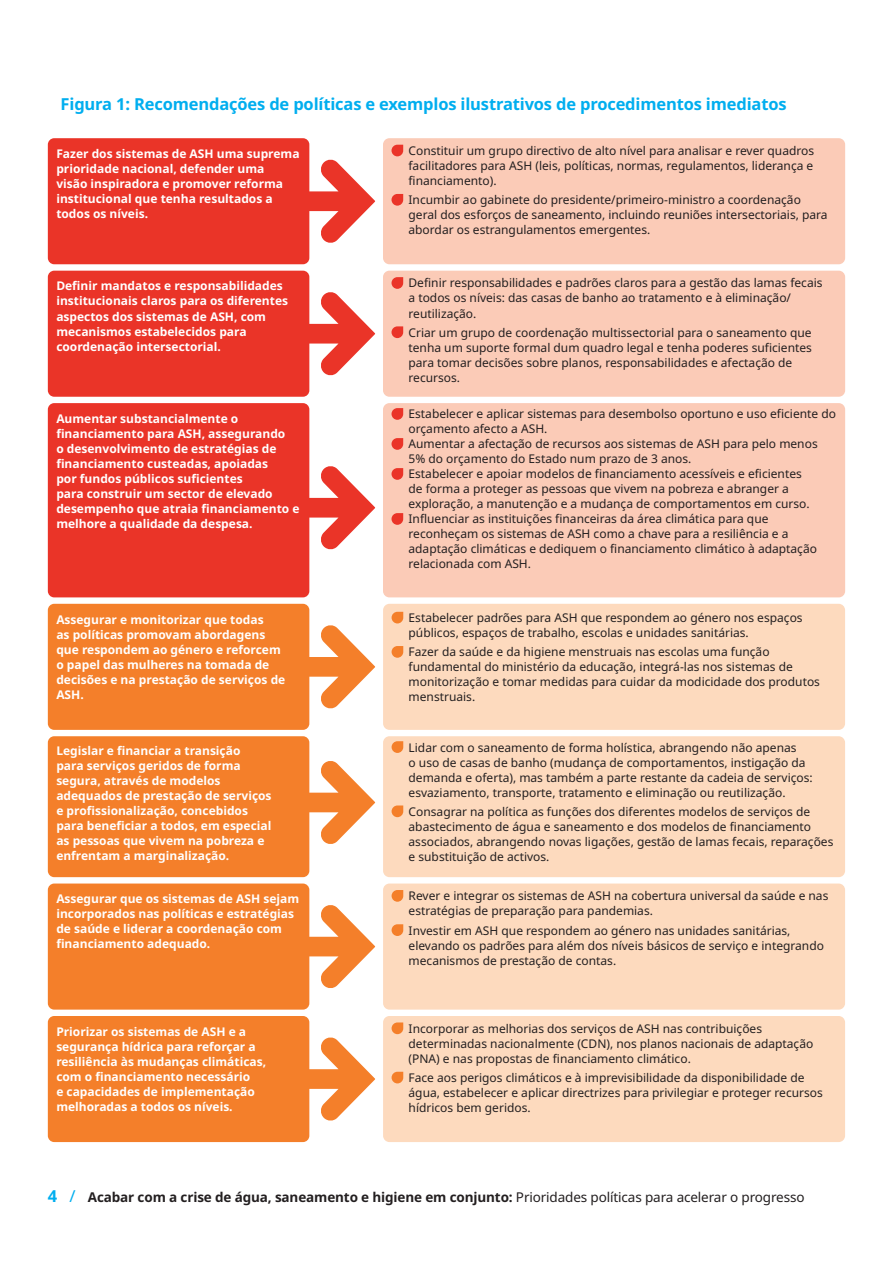
<style>
.page{position:relative;width:893px;height:1263px;background:#fff}
.page>*{position:absolute;margin:0;border:0;box-sizing:border-box;transform-origin:0 0}
.Subhead_12_14{font:700 16.5px "Noto Sans";letter-spacing:-.01em;color:#00aeef}
.t1{font:700 13.5px "Noto Sans";letter-spacing:-.01em;color:#231f20}
.Table_bullets{font:12px/15px "Noto Sans";color:#231f20}
.Body_Copy_11_13_spac{font:700 12px/15px "Noto Sans";color:#fff}
.s1{font-size:16.5px;color:#00aeef}
.s2{font-weight:400;font-size:16.5px;color:#00aeef}
.s3{font-weight:400}
</style>
<div class="page">
<svg style="left:309px;top:159px;width:66px;height:85px"></svg>
<svg style="left:309px;top:291px;width:66px;height:85px"></svg>
<svg style="left:309px;top:465px;width:66px;height:85px"></svg>
<svg style="left:309px;top:624px;width:66px;height:85px"></svg>
<svg style="left:309px;top:760px;width:66px;height:85px"></svg>
<svg style="left:309px;top:904px;width:66px;height:85px"></svg>
<svg style="left:309px;top:1036px;width:66px;height:85px"></svg>
<div style="left:48px;top:138px;width:261px;height:126px;background:#ea3428;border-radius:6px"></div>
<div style="left:48px;top:271px;width:261px;height:126px;background:#ea3428;border-radius:6px"></div>
<div style="left:48px;top:403px;width:261px;height:194px;background:#ea3428;border-radius:6px"></div>
<div style="left:48px;top:604px;width:261px;height:126px;background:#f47f2a;border-radius:6px"></div>
<div style="left:48px;top:736px;width:261px;height:141px;background:#f47f2a;border-radius:6px"></div>
<div style="left:48px;top:883px;width:261px;height:126px;background:#f47f2a;border-radius:6px"></div>
<div style="left:383px;top:138px;width:462px;height:126px;background:#fbcbb7;border-radius:6px"></div>
<svg style="left:391px;top:145px;width:12px;height:11px"></svg>
<svg style="left:391px;top:194px;width:12px;height:12px"></svg>
<div style="left:383px;top:271px;width:462px;height:126px;background:#fbcbb7;border-radius:6px"></div>
<svg style="left:391px;top:277px;width:12px;height:12px"></svg>
<svg style="left:391px;top:326px;width:12px;height:12px"></svg>
<div style="left:383px;top:403px;width:462px;height:194px;background:#fbcbb7;border-radius:6px"></div>
<svg style="left:391px;top:408px;width:12px;height:12px"></svg>
<svg style="left:391px;top:438px;width:12px;height:12px"></svg>
<svg style="left:391px;top:468px;width:12px;height:12px"></svg>
<svg style="left:391px;top:513px;width:12px;height:12px"></svg>
<div style="left:383px;top:604px;width:462px;height:126px;background:#fddabe;border-radius:6px"></div>
<svg style="left:392px;top:612px;width:11px;height:11px"></svg>
<svg style="left:392px;top:646px;width:11px;height:12px"></svg>
<div style="left:383px;top:736px;width:462px;height:141px;background:#fddabe;border-radius:6px"></div>
<svg style="left:392px;top:741px;width:11px;height:12px"></svg>
<svg style="left:392px;top:805px;width:11px;height:12px"></svg>
<div style="left:383px;top:883px;width:462px;height:126px;background:#fddabe;border-radius:6px"></div>
<svg style="left:392px;top:890px;width:11px;height:12px"></svg>
<svg style="left:392px;top:924px;width:11px;height:12px"></svg>
<div style="left:48px;top:1016px;width:261px;height:126px;background:#f47f2a;border-radius:6px"></div>
<div style="left:383px;top:1016px;width:462px;height:126px;background:#fddabe;border-radius:6px"></div>
<svg style="left:392px;top:1022px;width:11px;height:12px"></svg>
<svg style="left:392px;top:1072px;width:11px;height:11px"></svg>
<p class="Subhead_12_14" style="left:61px;top:92px;width:728px">Figura 1: Recomendações de políticas e exemplos ilustrativos de procedimentos imediatos</p>
<p class="Body_Copy_11_13_spac" style="left:56px;top:146px;width:245px">Fazer dos sistemas de ASH uma suprema prioridade nacional, defender uma<br>visão inspiradora e promover reforma institucional que tenha resultados a todos os níveis.</p>
<p class="Table_bullets" style="left:408px;top:143px;width:407px;text-align:justify">Constituir um grupo directivo de alto nível para analisar e rever quadros facilitadores para ASH (leis, políticas, normas, regulamentos, liderança e financiamento).</p>
<p class="Table_bullets" style="left:408px;top:193px;width:421px">Incumbir ao gabinete do presidente/primeiro-ministro a coordenação geral dos esforços de saneamento, incluindo reuniões intersectoriais, para abordar os estrangulamentos emergentes.</p>
<p class="Body_Copy_11_13_spac" style="left:56px;top:279px;width:233px">Definir mandatos e responsabilidades institucionais claros para os diferentes aspectos dos sistemas de ASH, com mecanismos estabelecidos para coordenação intersectorial.</p>
<p class="Body_Copy_11_13_spac" style="left:56px;top:411px;width:245px">Aumentar substancialmente o financiamento para ASH, assegurando<br>o desenvolvimento de estratégias de financiamento custeadas, apoiadas<br>por fundos públicos suficientes<br>para construir um sector de elevado desempenho que atraia financiamento e melhore a qualidade da despesa.</p>
<p class="Table_bullets" style="left:408px;top:276px;width:416px">Definir responsabilidades e padrões claros para a gestão das lamas fecais a todos os níveis: das casas de banho ao tratamento e à eliminação/ reutilização.</p>
<p class="Table_bullets" style="left:408px;top:325px;width:405px">Criar um grupo de coordenação multissectorial para o saneamento que tenha um suporte formal dum quadro legal e tenha poderes suficientes para tomar decisões sobre planos, responsabilidades e afectação de recursos.</p>
<p class="Table_bullets" style="left:408px;top:407px;width:429px">Estabelecer e aplicar sistemas para desembolso oportuno e uso eficiente do orçamento afecto a ASH.</p>
<p class="Table_bullets" style="left:408px;top:437px;width:411px">Aumentar a afectação de recursos aos sistemas de ASH para pelo menos<br>5% do orçamento do Estado num prazo de 3 anos.</p>
<p class="Table_bullets" style="left:408px;top:467px;width:403px">Estabelecer e apoiar modelos de financiamento acessíveis e eficientes de forma a proteger as pessoas que vivem na pobreza e abranger a exploração, a manutenção e a mudança de comportamentos em curso.</p>
<p class="Table_bullets" style="left:408px;top:512px;width:410px">Influenciar as instituições financeiras da área climática para que reconheçam os sistemas de ASH como a chave para a resiliência e a adaptação climáticas e dediquem o financiamento climático à adaptação relacionada com ASH.</p>
<p class="Body_Copy_11_13_spac" style="left:56px;top:612px;width:230px">Assegurar e monitorizar que todas<br>as políticas promovam abordagens que respondem ao género e reforcem o papel das mulheres na tomada de decisões e na prestação de serviços de<br>ASH.</p>
<p class="Table_bullets" style="left:409px;top:610px;width:396px">Estabelecer padrões para ASH que respondem ao género nos espaços públicos, espaços de trabalho, escolas e unidades sanitárias.</p>
<p class="Table_bullets" style="left:409px;top:645px;width:413px">Fazer da saúde e da higiene menstruais nas escolas uma função fundamental do ministério da educação, integrá-las nos sistemas de monitorização e tomar medidas para cuidar da modicidade dos produtos menstruais.</p>
<p class="Body_Copy_11_13_spac" style="left:56px;top:743px;width:217px">Legislar e financiar a transição<br>para serviços geridos de forma segura, através de modelos adequados de prestação de serviços e profissionalização, concebidos para beneficiar a todos, em especial as pessoas que vivem na pobreza e enfrentam a marginalização.</p>
<p class="Body_Copy_11_13_spac" style="left:56px;top:892px;width:244px">Assegurar que os sistemas de ASH sejam incorporados nas políticas e estratégias de saúde e liderar a coordenação com financiamento adequado.</p>
<p class="Table_bullets" style="left:409px;top:740px;width:406px">Lidar com o saneamento de forma holística, abrangendo não apenas<br>o uso de casas de banho (mudança de comportamentos, instigação da demanda e oferta), mas também a parte restante da cadeia de serviços: esvaziamento, transporte, tratamento e eliminação ou reutilização.</p>
<p class="Table_bullets" style="left:409px;top:804px;width:426px">Consagrar na política as funções dos diferentes modelos de serviços de abastecimento de água e saneamento e dos modelos de financiamento associados, abrangendo novas ligações, gestão de lamas fecais, reparações e substituição de activos.</p>
<p class="Table_bullets" style="left:409px;top:889px;width:421px">Rever e integrar os sistemas de ASH na cobertura universal da saúde e nas estratégias de preparação para pandemias.</p>
<p class="Table_bullets" style="left:409px;top:923px;width:417px">Investir em ASH que respondem ao género nas unidades sanitárias, elevando os padrões para além dos níveis básicos de serviço e integrando mecanismos de prestação de contas.</p>
<p class="Body_Copy_11_13_spac" style="left:56px;top:1024px;width:211px">Priorizar os sistemas de ASH e a segurança hídrica para reforçar a resiliência às mudanças climáticas, com o financiamento necessário<br>e capacidades de implementação melhoradas a todos os níveis.</p>
<p class="Table_bullets" style="left:409px;top:1021px;width:406px">Incorporar as melhorias dos serviços de ASH nas contribuições determinadas nacionalmente (CDN), nos planos nacionais de adaptação (PNA) e nas propostas de financiamento climático.</p>
<p class="Table_bullets" style="left:409px;top:1070px;width:416px">Face aos perigos climáticos e à imprevisibilidade da disponibilidade de água, estabelecer e aplicar directrizes para privilegiar e proteger recursos hídricos bem geridos.</p>
<p class="t1" style="left:48px;top:1188px;width:758px"><span class="s1">4</span> <span class="s2">/</span> Acabar com a crise de água, saneamento e higiene em conjunto: <span class="s3">Prioridades políticas para acelerar o progresso</span></p>
</div>
